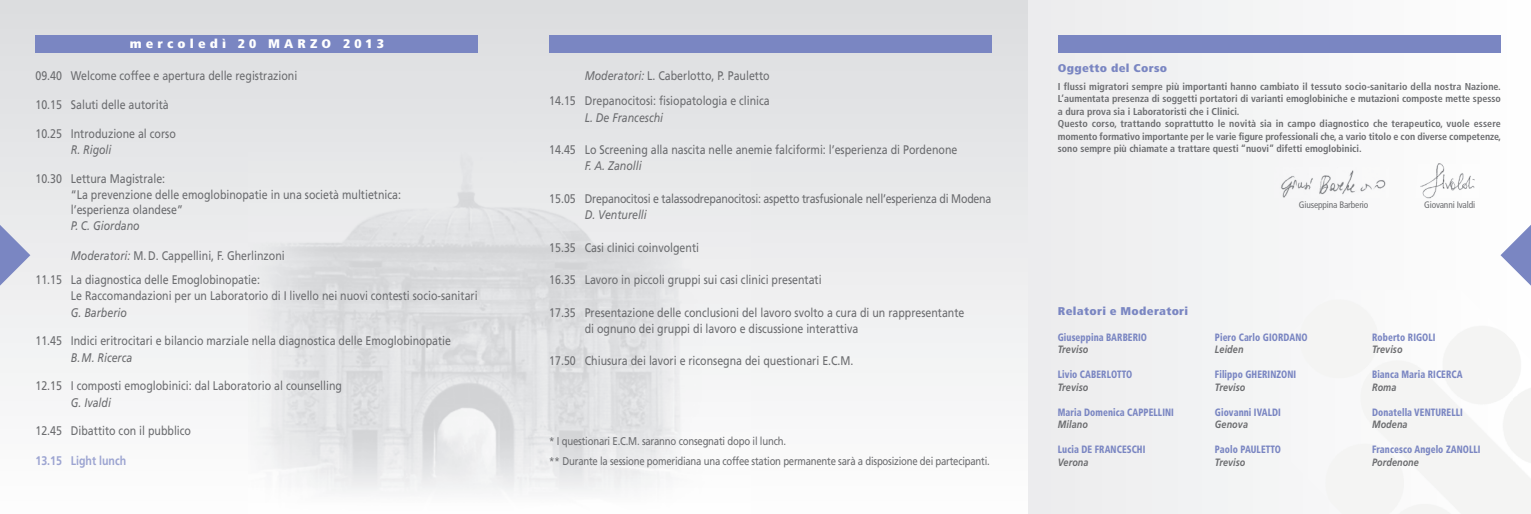
<style>
.page{position:relative;width:1531px;height:514px;background:#fff}
.page>*{position:absolute;margin:0;border:0;box-sizing:border-box;transform-origin:0 0}
.t1{font:12.5px/16.2px "Frutiger";color:#6c6d70;scale:.85 1}
.t2{font:italic 12.5px "Frutiger";color:#6c6d70;scale:.85 1}
.t3{font:12.5px "Frutiger";letter-spacing:-.02em;color:#6c6d70;scale:.85 1}
.t4{font:900 condensed 12.5px "Frutiger";letter-spacing:.3em;color:#fff;scale:1.1 1}
.t5{font:700 12.5px "Frutiger";color:#9ca4d1;scale:.85 1}
.t6{font:11.25px/20px "Frutiger";letter-spacing:-.02em;color:#6c6d70;scale:.85 1}
.t7{font:900 condensed 11.25px "Frutiger";letter-spacing:.025em;color:#7a86c2;scale:1.1 1}
.t8{font:900 condensed 10.62px "Frutiger";letter-spacing:.01em;color:#7a86c2;scale:.85 1}
.t9{font:italic 700 10.62px "Frutiger";letter-spacing:.01em;color:#6c6d70;scale:.85 1}
.t10{font:700 condensed 10px/12.5px "Frutiger";color:#6c6d70}
.t11{font:condensed 9.38px "Frutiger";letter-spacing:-.015em;color:#6c6d70}
.s1{font-style:italic}
</style>
<div class="page">
<div style="left:1028px;top:0;width:503px;height:514px;background:#f4f4f4"></div>
<div style="left:0;top:0;width:1028px;height:514px;background:linear-gradient(to bottom,#dbdddf,#fdfdfd)"></div>
<div style="left:35px;top:35px;width:443px;height:18px;background:#7a86c2"></div>
<div style="left:549px;top:35px;width:443px;height:18px;background:#7a86c2"></div>
<div style="left:1058px;top:35px;width:443px;height:18px;background:#7a86c2"></div>
<img style="left:1461px;top:289px;width:70px;height:188px">
<img style="left:248px;top:152px;width:502px;height:362px">
<svg style="left:1500px;top:221px;width:31px;height:69px"></svg>
<svg style="left:0;top:221px;width:30px;height:69px;background:#b9beda"></svg>
<img style="left:1281px;top:170px;width:105px;height:28px">
<img style="left:1420px;top:163px;width:62px;height:36px">
<p class="t4" style="left:130px;top:39px;width:233px">mercoledì 20 MARZO 2013</p>
<p class="t1" style="left:35px;top:69px;width:310px">09.40 Welcome coffee e apertura delle registrazioni</p>
<p class="t1" style="left:35px;top:97px;width:158px">10.15 Saluti delle autorità</p>
<p class="t1" style="left:35px;top:126px;width:167px">10.25 Introduzione al corso</p>
<p class="t2" style="left:71px;top:145px;width:49px">R. Rigoli</p>
<p class="t1" style="left:71px;top:171px;width:390px;text-indent:-35px">10.30 Lettura Magistrale:<br>“La prevenzione delle emoglobinopatie in una società multietnica:</p>
<p class="t1" style="left:71px;top:202px;width:133px">l’esperienza olandese”</p>
<p class="t2" style="left:71px;top:221px;width:82px">P. C. Giordano</p>
<p class="t1" style="left:35px;top:245px;width:295px;line-height:23.8px;text-indent:35px"><span class="s1">Moderatori:</span> M. D. Cappellini, F. Gherlinzoni<br>11.15 La diagnostica delle Emoglobinopatie:</p>
<p class="t1" style="left:71px;top:289px;width:480px">Le Raccomandazioni per un Laboratorio di I livello nei nuovi contesti socio-sanitari</p>
<p class="t2" style="left:71px;top:307px;width:67px">G. Barberio</p>
<p class="t1" style="left:35px;top:334px;width:490px">11.45 Indici eritrocitari e bilancio marziale nella diagnostica delle Emoglobinopatie</p>
<p class="t2" style="left:71px;top:352px;width:74px">B.M. Ricerca</p>
<p class="t1" style="left:35px;top:379px;width:362px">12.15 I composti emoglobinici: dal Laboratorio al counselling</p>
<p class="t2" style="left:71px;top:397px;width:49px">G. Ivaldi</p>
<p class="t1" style="left:35px;top:424px;width:185px">12.45 Dibattito con il pubblico</p>
<p class="t5" style="left:35px;top:456px;width:108px">13.15 Light lunch</p>
<p class="t1" style="left:549px;top:64px;width:261px;line-height:25px;text-align:right"><span class="s1">Moderatori:</span> L. Caberlotto, P. Pauletto<br>14.15 Drepanocitosi: fisiopatologia e clinica</p>
<p class="t2" style="left:585px;top:112px;width:94px">L. De Franceschi</p>
<p class="t1" style="left:549px;top:142px;width:481px">14.45 Lo Screening alla nascita nelle anemie falciformi: l’esperienza di Pordenone</p>
<p class="t2" style="left:585px;top:161px;width:69px">F. A. Zanolli</p>
<p class="t3" style="left:549px;top:193px;width:522px">15.05 Drepanocitosi e talassodrepanocitosi: aspetto trasfusionale nell’esperienza di Modena</p>
<p class="t2" style="left:585px;top:210px;width:75px">D. Venturelli</p>
<p class="t1" style="left:549px;top:240px;width:178px">15.35 Casi clinici coinvolgenti</p>
<p class="t1" style="left:549px;top:272px;width:322px">16.35 Lavoro in piccoli gruppi sui casi clinici presentati</p>
<p class="t1" style="left:585px;top:305px;width:448px;text-indent:-35px">17.35 Presentazione delle conclusioni del lavoro svolto a cura di un rappresentante di ognuno dei gruppi di lavoro e discussione interattiva</p>
<p class="t1" style="left:549px;top:354px;width:359px">17.50 Chiusura dei lavori e riconsegna dei questionari E.C.M.</p>
<p class="t6" style="left:549px;top:432px;width:520px">* I questionari E.C.M. saranno consegnati dopo il lunch.<br>** Durante la sessione pomeridiana una coffee station permanente sarà a disposizione dei partecipanti.</p>
<p class="t7" style="left:1058px;top:64px;width:101px">Oggetto del Corso</p>
<p class="t10" style="left:1058px;top:81px;width:445px">I flussi migratori sempre più importanti hanno cambiato il tessuto socio-sanitario della nostra Nazione.<br>L’aumentata presenza di soggetti portatori di varianti emoglobiniche e mutazioni composte mette spesso a dura prova sia i Laboratoristi che i Clinici.<br>Questo corso, trattando soprattutto le novità sia in campo diagnostico che terapeutico, vuole essere momento formativo importante per le varie figure professionali che, a vario titolo e con diverse competenze, sono sempre più chiamate a trattare questi “nuovi” difetti emoglobinici.</p>
<p class="t11" style="left:1299px;top:201px;width:71px">Giuseppina Barberio</p>
<p class="t11" style="left:1424px;top:201px;width:52px">Giovanni Ivaldi</p>
<p class="t7" style="left:1058px;top:306px;width:120px">Relatori e Moderatori</p>
<p class="t8" style="left:1058px;top:333px;width:106px">Giuseppina BARBERIO</p>
<p class="t9" style="left:1058px;top:345px;width:37px">Treviso</p>
<p class="t8" style="left:1058px;top:370px;width:89px">Livio CABERLOTTO</p>
<p class="t9" style="left:1058px;top:383px;width:37px">Treviso</p>
<p class="t8" style="left:1058px;top:408px;width:138px">Maria Domenica CAPPELLINI</p>
<p class="t9" style="left:1058px;top:420px;width:37px">Milano</p>
<p class="t8" style="left:1058px;top:445px;width:104px">Lucia DE FRANCESCHI</p>
<p class="t9" style="left:1058px;top:458px;width:38px">Verona</p>
<p class="t8" style="left:1215px;top:333px;width:111px">Piero Carlo GIORDANO</p>
<p class="t9" style="left:1215px;top:345px;width:35px">Leiden</p>
<p class="t8" style="left:1215px;top:370px;width:97px">Filippo GHERINZONI</p>
<p class="t9" style="left:1215px;top:383px;width:37px">Treviso</p>
<p class="t8" style="left:1215px;top:408px;width:79px">Giovanni IVALDI</p>
<p class="t9" style="left:1215px;top:420px;width:40px">Genova</p>
<p class="t8" style="left:1215px;top:445px;width:79px">Paolo PAULETTO</p>
<p class="t9" style="left:1215px;top:458px;width:37px">Treviso</p>
<p class="t8" style="left:1372px;top:333px;width:76px">Roberto RIGOLI</p>
<p class="t9" style="left:1372px;top:345px;width:37px">Treviso</p>
<p class="t8" style="left:1372px;top:370px;width:108px">Bianca Maria RICERCA</p>
<p class="t9" style="left:1372px;top:383px;width:30px">Roma</p>
<p class="t8" style="left:1372px;top:408px;width:108px">Donatella VENTURELLI</p>
<p class="t9" style="left:1372px;top:420px;width:43px">Modena</p>
<p class="t8" style="left:1372px;top:445px;width:129px">Francesco Angelo ZANOLLI</p>
<p class="t9" style="left:1372px;top:458px;width:57px">Pordenone</p>
</div>
